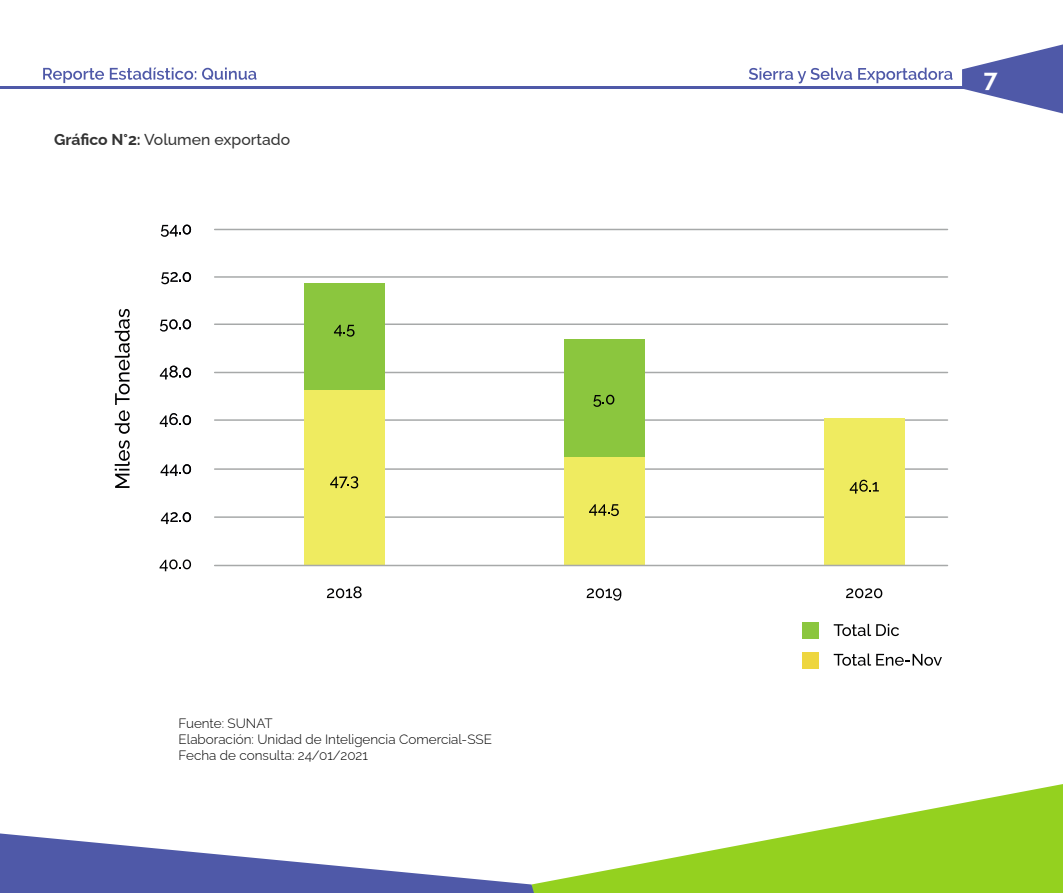
<style>
.page{position:relative;width:1063px;height:893px;background:#fff}
.page>*{position:absolute;margin:0;border:0;box-sizing:border-box;transform-origin:0 0}
.t1{font:700 24.6px "Raleway";color:#fff}
.t2{font:500 15.75px "Raleway";color:#333}
.t3{font:300 13.5px/16.2px "Raleway";color:#000}
.s1{font-weight:700}
</style>
<div class="page">
<hr style="left:0;top:87px;width:1012px;height:2px;background:#4f59a8">
<svg style="left:962px;top:44px;width:101px;height:69px"></svg>
<svg style="left:749px;top:68px;width:103px;height:15px"></svg>
<svg style="left:858px;top:68px;width:94px;height:15px"></svg>
<svg style="left:43px;top:68px;width:61px;height:15px"></svg>
<svg style="left:110px;top:68px;width:86px;height:12px"></svg>
<svg style="left:202px;top:68px;width:54px;height:12px"></svg>
<svg style="left:534px;top:784px;width:529px;height:109px;fill:#94d11f"></svg>
<svg style="left:0;top:833px;width:534px;height:60px"></svg>
<svg style="left:327px;top:586px;width:35px;height:12px"></svg>
<svg style="left:160px;top:559px;width:31px;height:12px"></svg>
<svg style="left:161px;top:512px;width:30px;height:12px"></svg>
<svg style="left:587px;top:588px;width:34px;height:13px"></svg>
<svg style="left:846px;top:588px;width:36px;height:10px"></svg>
<hr style="left:215px;top:516px;width:733px;height:2px;background:#a7a9a9">
<svg style="left:160px;top:464px;width:31px;height:12px"></svg>
<hr style="left:215px;top:468px;width:733px;height:2px;background:#a7a9a9">
<svg style="left:160px;top:413px;width:31px;height:14px"></svg>
<hr style="left:215px;top:419px;width:733px;height:2px;background:#a7a9a9">
<svg style="left:160px;top:366px;width:31px;height:13px"></svg>
<hr style="left:215px;top:372px;width:733px;height:1px;background:#a7a9a9">
<svg style="left:160px;top:319px;width:31px;height:13px"></svg>
<hr style="left:215px;top:323px;width:733px;height:2px;background:#a7a9a9">
<svg style="left:161px;top:272px;width:30px;height:12px"></svg>
<hr style="left:215px;top:276px;width:733px;height:2px;background:#a7a9a9">
<svg style="left:161px;top:225px;width:30px;height:12px"></svg>
<hr style="left:215px;top:229px;width:733px;height:1px;background:#a7a9a9">
<svg style="left:115px;top:440px;width:15px;height:48px"></svg>
<svg style="left:115px;top:309px;width:15px;height:125px"></svg>
<div style="left:304px;top:283px;width:80px;height:282px;background:#8bc63e"></div>
<div style="left:304px;top:390px;width:80px;height:175px;background:#efeb60"></div>
<div style="left:564px;top:339px;width:80px;height:226px;background:#8bc63e"></div>
<div style="left:564px;top:457px;width:80px;height:108px;background:#efeb60"></div>
<div style="left:824px;top:418px;width:80px;height:147px;background:#efeb60"></div>
<svg style="left:334px;top:325px;width:21px;height:12px"></svg>
<svg style="left:330px;top:476px;width:28px;height:12px"></svg>
<svg style="left:593px;top:395px;width:21px;height:12px"></svg>
<svg style="left:589px;top:504px;width:30px;height:12px"></svg>
<svg style="left:850px;top:480px;width:29px;height:14px"></svg>
<svg style="left:834px;top:624px;width:65px;height:12px"></svg>
<div style="left:803px;top:623px;width:16px;height:16px;background:#8bc63e"></div>
<svg style="left:834px;top:653px;width:108px;height:13px"></svg>
<div style="left:803px;top:652px;width:16px;height:16px;background:#eed63f"></div>
<hr style="left:215px;top:565px;width:733px;height:1px;background:#a7a9a9">
<p class="t2" style="left:54px;top:126px;width:238px"><span class="s1">Gráfico N°2:</span> Volumen exportado</p>
<p class="t3" style="left:179px;top:714px;width:315px">Fuente: SUNAT<br>Elaboración: Unidad de Inteligencia Comercial-SSE<br>Fecha de consulta: 24/01/2021</p>
<h1 class="t1" style="left:984px;top:59px;width:15px">7</h1>
</div>
